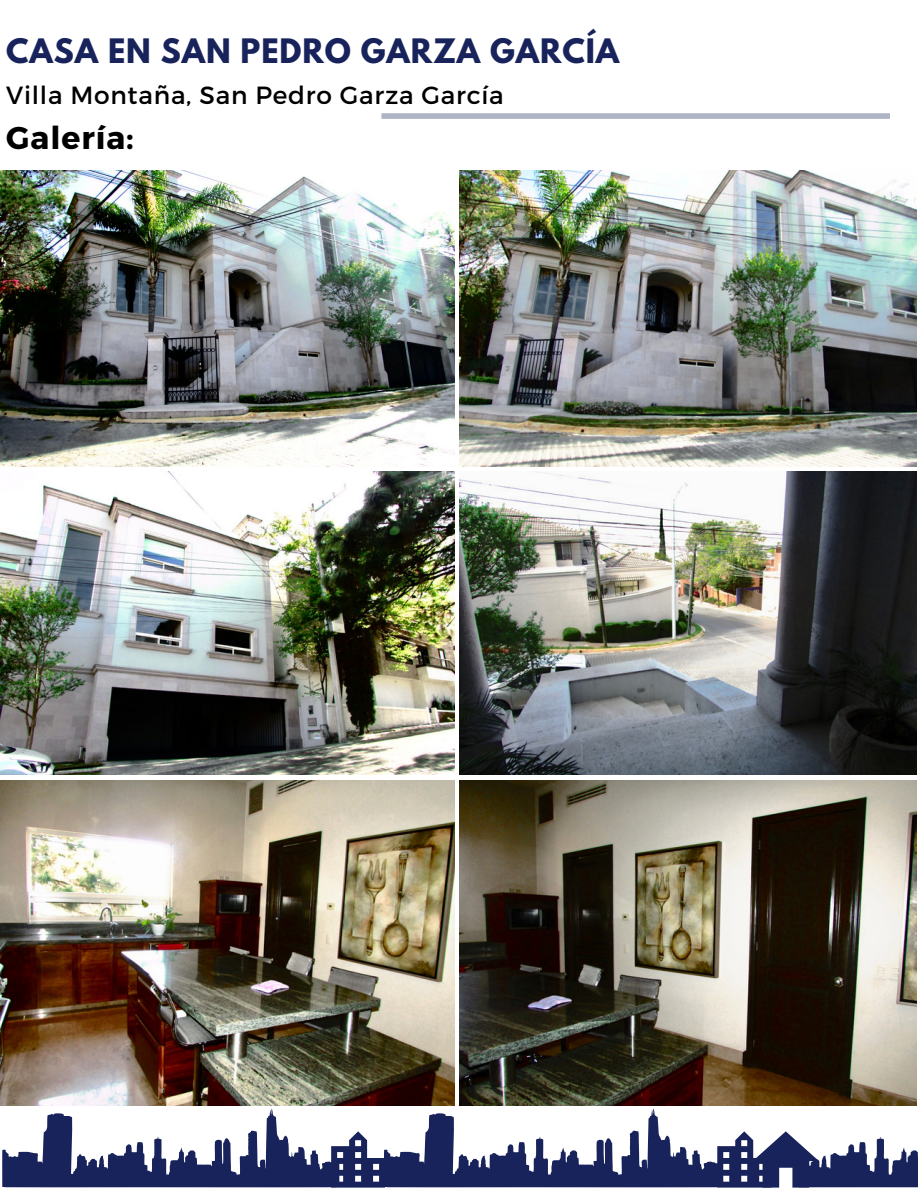
<style>
.page{position:relative;width:918px;height:1188px;background:#fff}
.page>*{position:absolute;margin:0;border:0;box-sizing:border-box;transform-origin:0 0}
.t1{font:700 31.5px "Montserrat";letter-spacing:.03em;color:#000}
.t2{font:700 29.85px "League Spartan";letter-spacing:.03em;color:#18235b}
.t3{font:24.9px "Montserrat";letter-spacing:.03em;color:#000}
</style>
<div class="page">
<div style="left:381px;top:113px;width:509px;height:6px;background:#afb3c6"></div>
<svg style="left:2px;top:1108px;width:916px;height:80px"></svg>
<img style="left:0;top:170px;width:454px;height:296px">
<img style="left:459px;top:170px;width:458px;height:296px">
<img style="left:0;top:472px;width:454px;height:302px">
<img style="left:459px;top:472px;width:458px;height:302px">
<img style="left:0;top:781px;width:454px;height:325px">
<img style="left:459px;top:781px;width:458px;height:325px">
<p class="t2" style="left:6px;top:36px;width:615px">CASA EN SAN PEDRO GARZA GARCÍA</p>
<p class="t3" style="left:6px;top:79px;width:499px">Villa Montaña, San Pedro Garza García</p>
<p class="t1" style="left:6px;top:117px;width:129px">Galería:</p>
</div>
